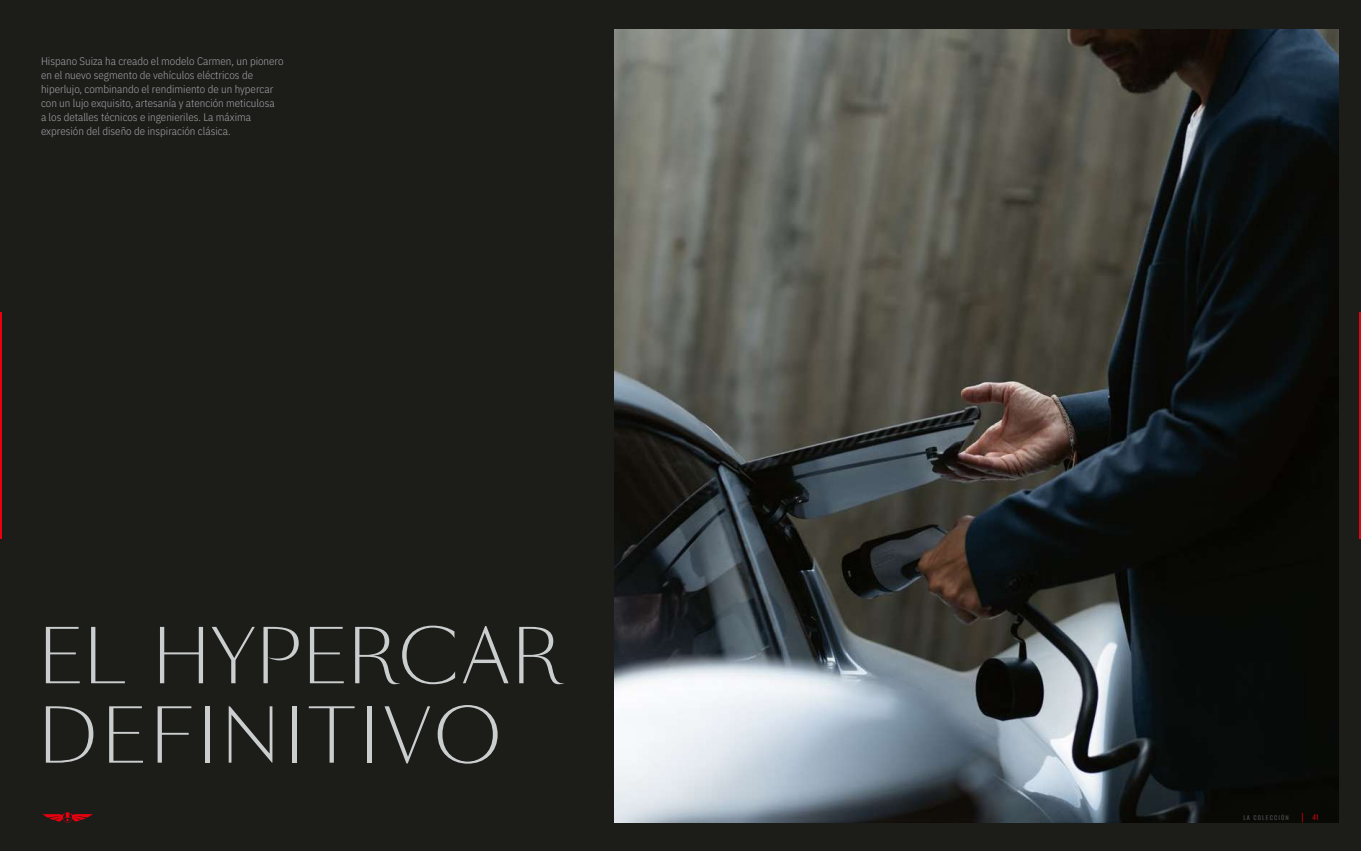
<style>
.page{position:relative;width:1361px;height:851px;background:#fff}
.page>*{position:absolute;margin:0;border:0;box-sizing:border-box;transform-origin:0 0}
.t1{font:300 71.6px/79.4px "Sang Bleu HS";letter-spacing:.05em;color:#cbcecf}
.t2{font:300 11px/14px "IBM Plex Sans Cond";color:#a4a5a9}
.t3{font:9.5px "Alumni Sans";color:#e7000e}
.t4{font:500 8px "Alumni Sans";letter-spacing:.14em;color:#525459}
.s1{font-family:"Myriad Pro"}
</style>
<div class="page">
<div style="left:0;top:0;width:1361px;height:850px;background:#1c1c19"></div>
<svg style="left:42px;top:812px;width:51px;height:10px"></svg>
<img style="left:614px;top:29px;width:724px;height:793px">
<hr style="left:0;top:312px;width:2px;height:227px;background:#e7000e">
<hr style="left:1359px;top:312px;width:2px;height:227px;background:#e7000e">
<p class="t2" style="left:41px;top:53px;width:244px">Hispano Suiza ha creado el modelo Carmen, un pionero en el nuevo segmento de vehículos eléctricos de hiperlujo, combinando el rendimiento de un hypercar con un lujo exquisito, artesanía y atención meticulosa<br>a los detalles técnicos e ingenieriles. La máxima expresión del diseño de inspiración clásica.</p>
<h1 class="t1" style="left:38px;top:620px;width:525px">EL HYPERCAR<br>DEFINITIVO</h1>
<p class="t4" style="left:1243px;top:812px;width:47px">LA COLECCIÓN</p>
<p class="t3" style="left:1301px;top:811px;width:18px"><span class="s1">|</span> 41</p>
</div>
